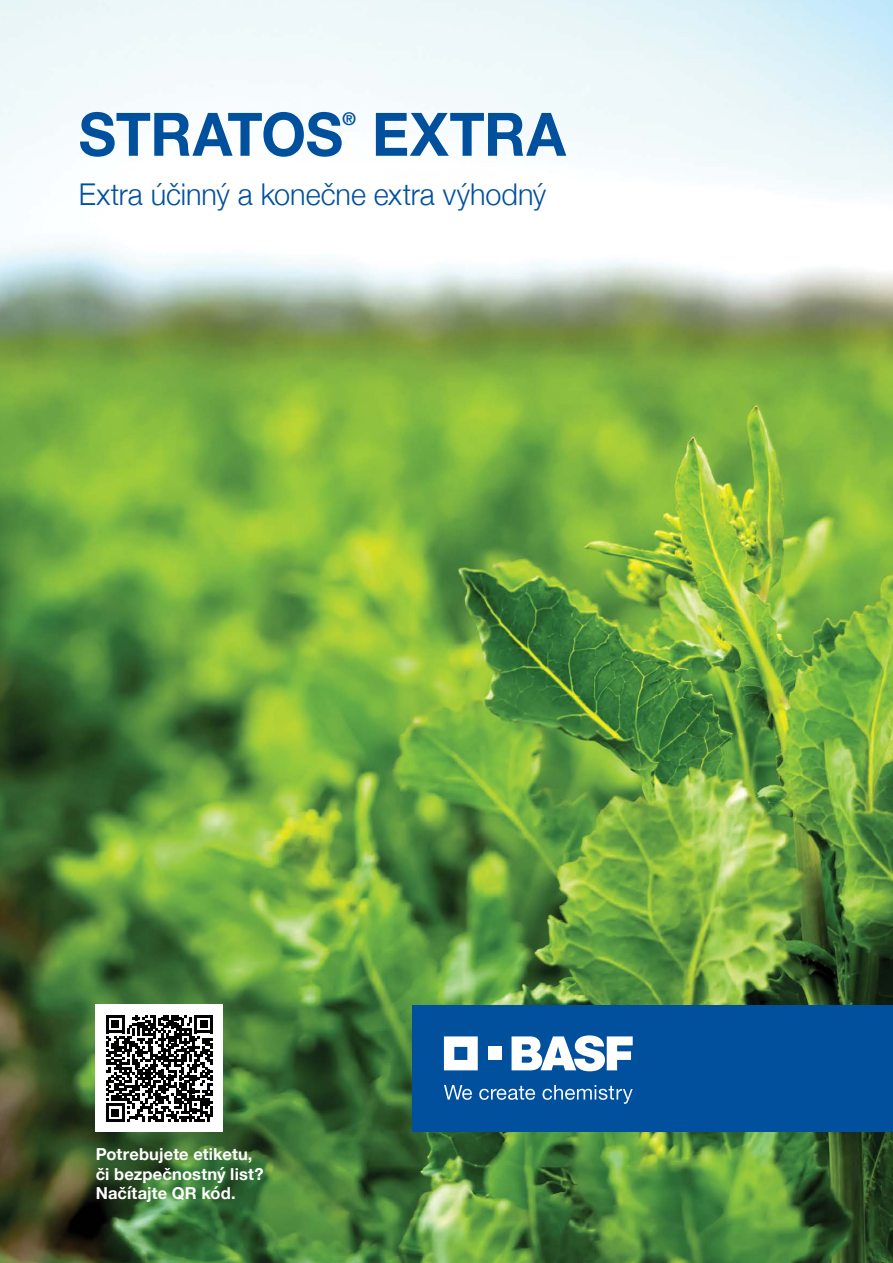
<style>
.page{position:relative;width:893px;height:1263px;background:#fff}
.page>*{position:absolute;margin:0;border:0;box-sizing:border-box;transform-origin:0 0}
.t1{font:700 60px "Helvetica Neue";letter-spacing:-.005em;color:#00509e;scale:.96 1}
.t2{font:300 30px "Helvetica Neue";letter-spacing:-.005em;color:#00509e;scale:.96 1}
.t3{font:700 17.55px "Helvetica Neue";color:#00509e;scale:.96 1}
.t4{font:700 16.5px/19.5px "Helvetica Neue";letter-spacing:.01em;color:#fff}
</style>
<div class="page">
<img style="left:0;top:0;width:893px;height:1263px">
<div style="left:412px;top:1005px;width:481px;height:126px;background:#00509e"></div>
<svg style="left:444px;top:1036px;width:34px;height:34px"></svg>
<div style="left:488px;top:1047px;width:13px;height:13px;background:#fff"></div>
<svg style="left:512px;top:1035px;width:121px;height:36px"></svg>
<svg style="left:444px;top:1085px;width:28px;height:15px"></svg>
<svg style="left:479px;top:1086px;width:56px;height:14px"></svg>
<svg style="left:542px;top:1085px;width:91px;height:19px"></svg>
<div style="left:96px;top:1005px;width:127px;height:127px;background:#fff"></div>
<svg style="left:106px;top:1015px;width:107px;height:107px"></svg>
<h1 class="t1" style="left:79px;top:87px;width:277px">STRATOS</h1>
<p class="t3" style="left:342px;top:105px;width:15px">®</p>
<h1 class="t1" style="left:372px;top:87px;width:204px">EXTRA</h1>
<h2 class="t2" style="left:79px;top:170px;width:489px">Extra účinný a konečne extra výhodný</h2>
<p class="t4" style="left:96px;top:1145px;width:169px">Potrebujete etiketu, či bezpečnostný list?<br>Načítajte QR kód.</p>
</div>
